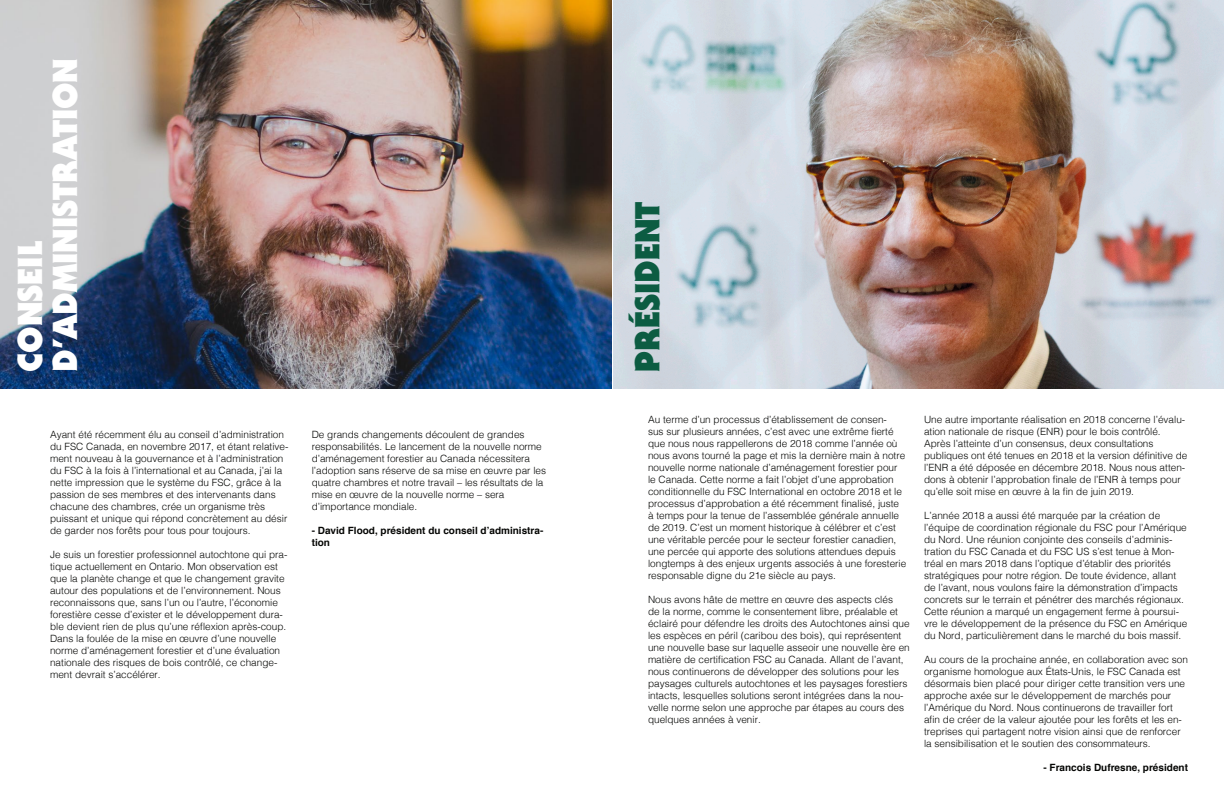
<style>
.page{position:relative;width:1224px;height:792px;background:#fff}
.page>*{position:absolute;margin:0;border:0;box-sizing:border-box;transform-origin:0 0}
.t1{font:900 34px "Serif Gothic Std";color:#fff}
.t2{font:900 34px "Serif Gothic Std";color:#0c5c42}
.t3{font:300 10px/12px "Helvetica";color:#040503}
.t4{font:700 10px/12px "Helvetica";color:#040503}
</style>
<div class="page">
<img style="left:0;top:0;width:1224px;height:389px">
<p class="t1" style="left:9px;top:372px;width:132px;rotate:-90deg">CONSEIL</p>
<p class="t1" style="left:44px;top:372px;width:315px;rotate:-90deg">D’ADMINISTRATION</p>
<p class="t3" style="left:50px;top:427px;width:240px">Ayant été récemment élu au conseil d’administration du FSC Canada, en novembre 2017, et étant relative&shy;ment nouveau à la gouvernance et à l’administration du FSC à la fois à l’international et au Canada, j’ai la nette impression que le système du FSC, grâce à la passion de ses membres et des intervenants dans chacune des chambres, crée un organisme très puissant et unique qui répond concrètement au désir de garder nos forêts pour tous pour toujours.</p>
<p class="t3" style="left:50px;top:547px;width:239px">Je suis un forestier professionnel autochtone qui pra&shy;tique actuellement en Ontario. Mon observation est que la planète change et que le changement gravite autour des populations et de l’environnement. Nous reconnaissons que, sans l’un ou l’autre, l’économie forestière cesse d’exister et le développement dura&shy;ble devient rien de plus qu’une réflexion après-coup.<br>Dans la foulée de la mise en œuvre d’une nouvelle norme d’aménagement forestier et d’une évaluation nationale des risques de bois contrôlé, ce change&shy;ment devrait s’accélérer.</p>
<p class="t3" style="left:312px;top:427px;width:236px">De grands changements découlent de grandes responsabilités. Le lancement de la nouvelle norme d’aménagement forestier au Canada nécessitera l’adoption sans réserve de sa mise en œuvre par les quatre chambres et notre travail – les résultats de la mise en œuvre de la nouvelle norme – sera</p>
<p class="t3" style="left:312px;top:499px;width:107px">d’importance mondiale.</p>
<p class="t4" style="left:312px;top:524px;width:233px">- David Flood, président du conseil d’administra&shy;tion</p>
<p class="t2" style="left:626px;top:372px;width:171px;rotate:-90deg">PRÉSIDENT</p>
<p class="t3" style="left:648px;top:412px;width:260px">Au terme d’un processus d’établissement de consen-<br>sus sur plusieurs années, c’est avec une extrême fierté que nous nous rappellerons de 2018 comme l’année où nous avons tourné la page et mis la dernière main à notre nouvelle norme nationale d’aménagement forestier pour le Canada. Cette norme a fait l’objet d’une approbation conditionnelle du FSC International en octobre 2018 et le processus d’approbation a été récemment finalisé, juste à temps pour la tenue de l’assemblée générale annuelle de 2019. C’est un moment historique à célébrer et c’est une véritable percée pour le secteur forestier canadien, une percée qui apporte des solutions attendues depuis longtemps à des enjeux urgents associés à une foresterie responsable digne du 21e siècle au pays.</p>
<p class="t3" style="left:648px;top:592px;width:263px">Nous avons hâte de mettre en œuvre des aspects clés<br>de la norme, comme le consentement libre, préalable et éclairé pour défendre les droits des Autochtones ainsi que les espèces en péril (caribou des bois), qui représentent une nouvelle base sur laquelle asseoir une nouvelle ère en matière de certification FSC au Canada. Allant de l’avant, nous continuerons de développer des solutions pour les paysages culturels autochtones et les paysages forestiers intacts, lesquelles solutions seront intégrées dans la nou&shy;velle norme selon une approche par étapes au cours des quelques années à venir.</p>
<p class="t3" style="left:924px;top:412px;width:263px">Une autre importante réalisation en 2018 concerne l’évalu&shy;ation nationale de risque (ENR) pour le bois contrôlé.</p>
<p class="t3" style="left:924px;top:436px;width:231px">Après l’atteinte d’un consensus, deux consultations</p>
<p class="t3" style="left:924px;top:448px;width:265px">publiques ont été tenues en 2018 et la version définitive de l’ENR a été déposée en décembre 2018. Nous nous atten&shy;dons à obtenir l’approbation finale de l’ENR à temps pour qu’elle soit mise en œuvre à la fin de juin 2019.</p>
<p class="t3" style="left:924px;top:508px;width:265px">L’année 2018 a aussi été marquée par la création de l’équipe de coordination régionale du FSC pour l’Amérique du Nord. Une réunion conjointe des conseils d’adminis&shy;tration du FSC Canada et du FSC US s’est tenue à Mon&shy;tréal en mars 2018 dans l’optique d’établir des priorités stratégiques pour notre région. De toute évidence, allant de l’avant, nous voulons faire la démonstration d’impacts concrets sur le terrain et pénétrer des marchés régionaux.<br>Cette réunion a marqué un engagement ferme à poursui&shy;vre le développement de la présence du FSC en Amérique du Nord, particulièrement dans le marché du bois massif.</p>
<p class="t3" style="left:924px;top:652px;width:266px">Au cours de la prochaine année, en collaboration avec son organisme homologue aux États-Unis, le FSC Canada est désormais bien placé pour diriger cette transition vers une approche axée sur le développement de marchés pour l’Amérique du Nord. Nous continuerons de travailler fort</p>
<p class="t3" style="left:924px;top:712px;width:259px">afin de créer de la valeur ajoutée pour les forêts et les en-</p>
<p class="t3" style="left:924px;top:724px;width:258px">treprises qui partagent notre vision ainsi que de renforcer</p>
<p class="t3" style="left:924px;top:736px;width:228px">la sensibilisation et le soutien des consommateurs.</p>
<p class="t4" style="left:1044px;top:761px;width:146px">- Francois Dufresne, président</p>
</div>
